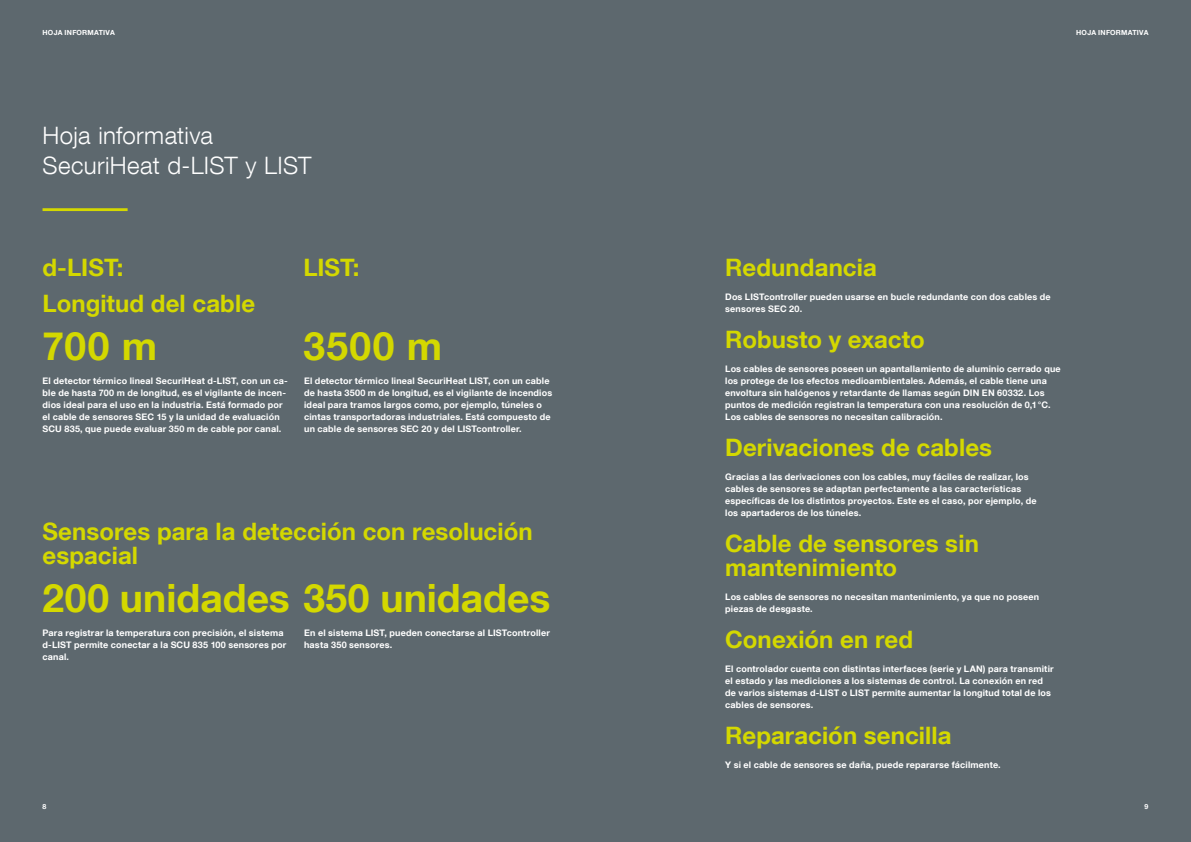
<style>
.page{position:relative;width:1191px;height:842px;background:#fff}
.page>*{position:absolute;margin:0;border:0;box-sizing:border-box;transform-origin:0 0}
.Facts{font:700 39px "Helvetica Neue LT Com";letter-spacing:.005em;color:#d4d800}
.Facts_Ziffer{font:700 39px "Helvetica Neue LT Com";letter-spacing:.035em;color:#d4d800}
.Facts-2{font:700 24px/24px "Helvetica Neue LT Com";letter-spacing:.005em;color:#d4d800}
.Titel{font:300 24px/30px "Helvetica Neue LT Com";letter-spacing:.015em;color:#fff}
.LT_FactSheet{font:700 9px/12px "Helvetica Neue LT Com";letter-spacing:.02em;color:#fff}
.t1{font:700 7px "Helvetica Neue LT Com";letter-spacing:.035em;color:#fff}
</style>
<div class="page">
<div style="left:595px;top:0;width:596px;height:842px;background:#5d686e"></div>
<div style="left:0;top:0;width:595px;height:842px;background:#5d686e"></div>
<hr style="left:43px;top:208px;width:85px;height:3px;background:#d4d800">
<p class="t1" style="left:43px;top:28px;width:74px">Hoja informativa</p>
<p class="t1" style="left:1076px;top:28px;width:74px">Hoja informativa</p>
<p class="Titel" style="left:43px;top:119px;width:270px">Hoja informativa<br>SecuriHeat d-LIST y LIST</p>
<p class="Facts-2" style="left:43px;top:254px;width:82px">d-LIST:</p>
<p class="Facts-2" style="left:303px;top:254px;width:58px">LIST:</p>
<p class="Facts-2" style="left:43px;top:290px;width:214px">Longitud del cable</p>
<p class="Facts_Ziffer" style="left:43px;top:321px;width:116px">700 m</p>
<p class="Facts_Ziffer" style="left:303px;top:321px;width:140px">3500 m</p>
<p class="LT_FactSheet" style="left:43px;top:374px;width:247px">El detector térmico lineal SecuriHeat d-LIST, con un ca&shy;ble de hasta 700 m de longitud, es el vigilante de incen&shy;dios ideal para el uso en la industria. Está formado por el cable de sensores SEC 15 y la unidad de evaluación SCU 835, que puede evaluar 350 m de cable por canal.</p>
<p class="LT_FactSheet" style="left:304px;top:374px;width:250px">El detector térmico lineal SecuriHeat LIST, con un cable de hasta 3500 m de longitud, es el vigilante de incendios ideal para tramos largos como, por ejemplo, túneles o cintas transportadoras industriales. Está compuesto de un cable de sensores SEC 20 y del LISTcontroller.</p>
<p class="Facts-2" style="left:43px;top:518px;width:491px">Sensores para la detección con resolución espacial</p>
<p class="Facts" style="left:43px;top:573px;width:509px">200 unidades 350 unidades</p>
<p class="LT_FactSheet" style="left:43px;top:626px;width:245px">Para registrar la temperatura con precisión, el sistema d-LIST permite conectar a la SCU 835 100 sensores por canal.</p>
<p class="LT_FactSheet" style="left:304px;top:626px;width:247px">En el sistema LIST, pueden conectarse al LISTcontroller hasta 350 sensores.</p>
<p class="Facts-2" style="left:725px;top:254px;width:153px">Redundancia</p>
<p class="LT_FactSheet" style="left:725px;top:290px;width:327px">Dos LISTcontroller pueden usarse en bucle redundante con dos cables de sensores SEC 20.</p>
<p class="Facts-2" style="left:725px;top:326px;width:201px">Robusto y exacto</p>
<p class="LT_FactSheet" style="left:725px;top:362px;width:337px">Los cables de sensores poseen un apantallamiento de aluminio cerrado que los protege de los efectos medioambientales. Además, el cable tiene una envoltura sin halógenos y retardante de llamas según DIN EN 60332. Los puntos de medición registran la temperatura con una resolución de 0,1°C.<br>Los cables de sensores no necesitan calibración.</p>
<p class="Facts-2" style="left:725px;top:434px;width:268px">Derivaciones de cables</p>
<p class="LT_FactSheet" style="left:725px;top:470px;width:313px">Gracias a las derivaciones con los cables, muy fáciles de realizar, los cables de sensores se adaptan perfectamente a las características específicas de los distintos proyectos. Este es el caso, por ejemplo, de los apartaderos de los túneles.</p>
<p class="Facts-2" style="left:725px;top:530px;width:255px">Cable de sensores sin mantenimiento</p>
<p class="LT_FactSheet" style="left:725px;top:590px;width:315px">Los cables de sensores no necesitan mantenimiento, ya que no poseen piezas de desgaste.</p>
<p class="Facts-2" style="left:725px;top:626px;width:189px">Conexión en red</p>
<p class="LT_FactSheet" style="left:725px;top:662px;width:330px">El controlador cuenta con distintas interfaces (serie y LAN) para transmitir el estado y las mediciones a los sistemas de control. La conexión en red de varios sistemas d-LIST o LIST permite aumentar la longitud total de los cables de sensores.</p>
<p class="Facts-2" style="left:725px;top:722px;width:228px">Reparación sencilla</p>
<p class="LT_FactSheet" style="left:725px;top:758px;width:277px">Y si el cable de sensores se daña, puede repararse fácilmente.</p>
<p class="t1" style="left:43px;top:802px;width:5px">8</p>
<p class="t1" style="left:1144px;top:802px;width:5px">9</p>
</div>
